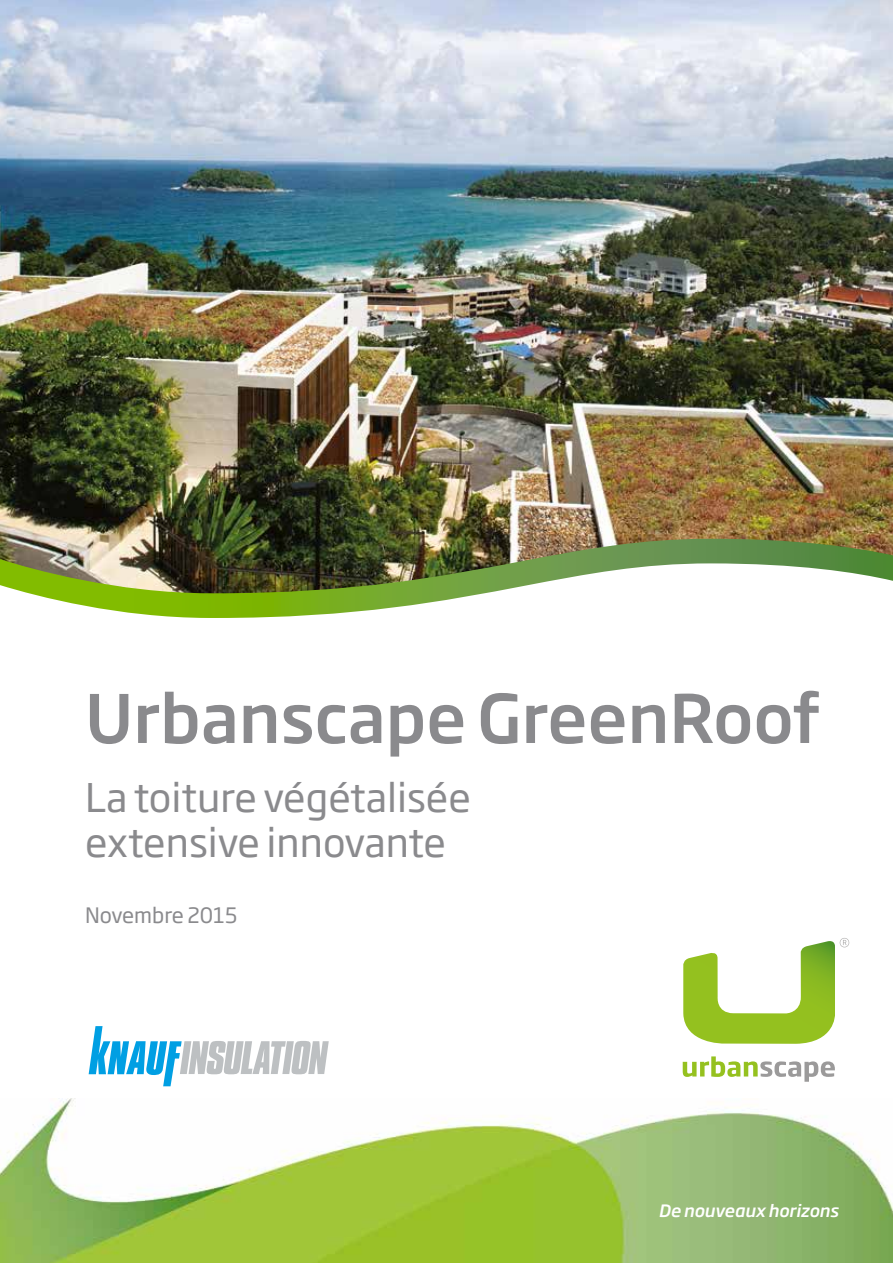
<style>
.page{position:relative;width:893px;height:1263px;background:#fff}
.page>*{position:absolute;margin:0;border:0;box-sizing:border-box;transform-origin:0 0}
.t1{font:500 66px "Soho Gothic Pro";color:#8a8a8d}
.t2{font:39px/45px "Soho Gothic Pro";color:#8a8a8d}
.t3{font:21px "Soho Gothic Pro";color:#8a8a8d}
.t4{font:italic 500 16.8px "Soho Gothic Pro";color:#fff}
</style>
<div class="page">
<img style="left:0;top:0;width:893px;height:539px">
<img style="left:0;top:1098px;width:893px;height:165px">
<img style="left:0;top:539px;width:893px;height:79px">
<svg style="left:683px;top:1056px;width:152px;height:26px"></svg>
<svg style="left:683px;top:938px;width:166px;height:106px"></svg>
<svg style="left:89px;top:1026px;width:240px;height:60px"></svg>
<h1 class="t1" style="left:85px;top:667px;width:737px">Urbanscape GreenRoof</h1>
<p class="t2" style="left:85px;top:773px;width:387px">La toiture végétalisée extensive innovante</p>
<p class="t3" style="left:85px;top:899px;width:154px">Novembre 2015</p>
<p class="t4" style="left:658px;top:1197px;width:181px">De nouveaux horizons</p>
</div>
